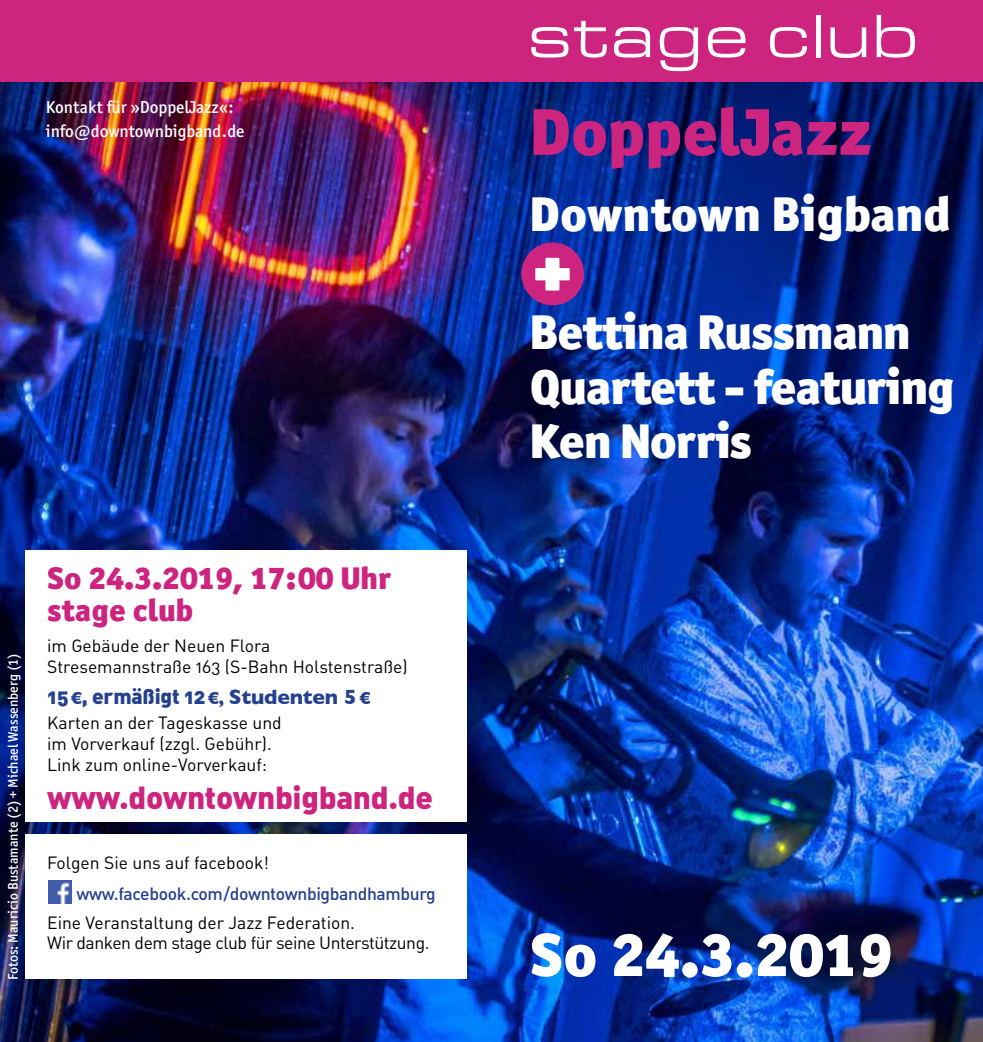
<style>
.page{position:relative;width:983px;height:1042px;background:#fff}
.page>*{position:absolute;margin:0;border:0;box-sizing:border-box;transform-origin:0 0}
.t1{font:900 75.42px "Officina Sans ITC Pro";color:#fff}
.t2{font:900 66.5px "Officina Sans ITC Pro";color:#cd2480}
.t3{font:900 61.43px "Officina Sans ITC Pro";color:#fff}
.t4{font:900 49px/54.2px "Officina Sans ITC Pro";letter-spacing:-.025em;color:#fff}
.t5{font:900 49px "Officina Sans ITC Pro";color:#fff}
.t6{font:900 31.5px/31.5px "Officina Sans ITC Pro";color:#cd2480}
.t7{font:31.5px "DIN Black Alternate";letter-spacing:-.01em;color:#cd2480}
.t8{font:21px "DIN Black Alternate";letter-spacing:-.01em;color:#24408f}
.t9{font:700 21px "Gill Sans";letter-spacing:-.01em;color:#24408f}
.t10{font:17.5px/21px "DIN Regular Alternate";color:#000}
.t11{font:17.5px/19.2px "DIN Regular Alternate";letter-spacing:-.025em;color:#000}
.t12{font:500 17.5px/24.5px "Officina Sans ITC Pro";color:#fff}
.t13{font:17.5px "DIN Medium Alternate";letter-spacing:-.02em;color:#24408f}
.t14{font:700 17.5px "Gill Sans";color:#24408f}
.t15{font:500 14px "Officina Sans ITC Pro";color:#fff}
.s1{font-size:21px}
.s2{font-family:"DIN Black Alternate";font-weight:400;font-size:21px}
</style>
<div class="page">
<img style="left:0;top:82px;width:982px;height:960px">
<div style="left:0;top:0;width:982px;height:82px;background:#cd2480"></div>
<svg style="left:531px;top:21px;width:75px;height:37px"></svg>
<svg style="left:613px;top:27px;width:37px;height:31px"></svg>
<svg style="left:659px;top:27px;width:39px;height:44px"></svg>
<svg style="left:707px;top:27px;width:38px;height:31px"></svg>
<svg style="left:769px;top:27px;width:37px;height:31px"></svg>
<div style="left:815px;top:15px;width:5px;height:42px;background:#fff"></div>
<svg style="left:830px;top:27px;width:36px;height:31px"></svg>
<svg style="left:876px;top:15px;width:38px;height:43px"></svg>
<div style="left:25px;top:834px;width:441px;height:145px;background:#fff"></div>
<div style="left:25px;top:550px;width:441px;height:272px;background:#fff"></div>
<img style="left:48px;top:880px;width:24px;height:23px">
<div style="left:521px;top:242px;width:63px;height:63px;background:#cd2480;border-radius:50%"></div>
<p class="t12" style="left:46px;top:94px;width:200px">Kontakt für »DoppelJazz :» info@downtownbigband.de</p>
<p class="t15" style="left:5px;top:980px;width:329px;rotate:-90deg">Fotos: Mauricio Bustamante (2) + Michael Wassenberg (1)</p>
<h3 class="t6" style="left:47px;top:562px;width:345px">So 24.3.2019, 17:00 Uhr stage club</h3>
<p class="t10" style="left:47px;top:634px;width:362px">im Gebäude der Neuen Flora<br>Stresemannstraße 163 -S( Bahn Holstenstraße(</p>
<p class="t14" style="left:344px;top:684px;width:28px">€<span class="s1">5</span></p>
<p class="t8" style="left:92px;top:682px;width:115px">ermäßigt 12</p>
<p class="t9" style="left:229px;top:680px;width:111px">Studenten</p>
<p class="t8" style="left:47px;top:682px;width:23px">15</p>
<p class="t10" style="left:47px;top:711px;width:236px">Karten an der Tageskasse und im Vorverkauf (zzgl. Gebühr .(<br>Link zum online-Vorverkauf:</p>
<h3 class="t7" style="left:47px;top:776px;width:387px">www.downtownbigband.de</h3>
<p class="t14" style="left:71px;top:684px;width:18px">€<span class="s2">,</span></p>
<p class="t14" style="left:208px;top:684px;width:17px">€,</p>
<p class="t10" style="left:47px;top:852px;width:223px">Folgen Sie uns auf facebook!</p>
<p class="t13" style="left:77px;top:882px;width:361px">www.facebook.com/downtownbigbandhamburg</p>
<p class="t11" style="left:47px;top:913px;width:384px">Eine Veranstaltung der Jazz Federation.<br>Wir danken dem stage club für seine Unterstützung.</p>
<h2 class="t2" style="left:530px;top:88px;width:343px">DoppelJazz</h2>
<h3 class="t5" style="left:530px;top:182px;width:422px">Downtown Bigband</h3>
<h1 class="t1" style="left:533px;top:224px;width:39px">+</h1>
<h3 class="t4" style="left:530px;top:304px;width:426px">Bettina Russmann<br>Quartett - featuring<br>Ken Norris</h3>
<h3 class="t3" style="left:530px;top:914px;width:364px">So 24.3.2019</h3>
</div>
